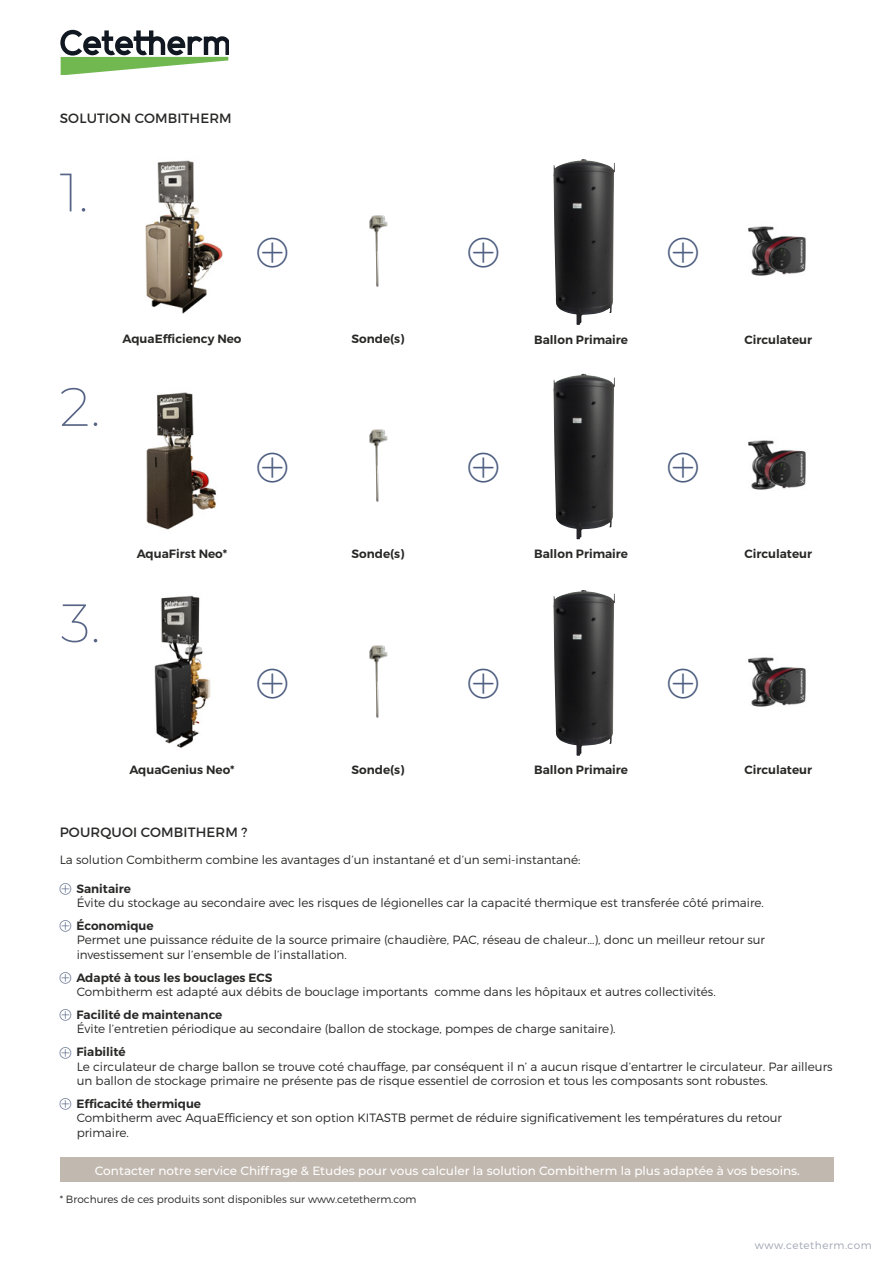
<style>
.page{position:relative;width:893px;height:1263px;background:#fff}
.page>*{position:absolute;margin:0;border:0;box-sizing:border-box;transform-origin:0 0}
.t1{font:200 54px "Montserrat";color:#566485}
.t2{font:31.5px "Linearicons";color:#4e5e80}
.t3{font:13.5px "Montserrat";letter-spacing:.01em;color:#282827}
.t4{font:300 12px/14.4px "Montserrat";color:#282827}
.t5{font:600 12px "Montserrat";color:#282827}
.t6{font:500 12px "Montserrat";color:#fff}
.t7{font:300 10.5px "Montserrat";color:#282827}
.t8{font:300 10.5px "Montserrat";letter-spacing:.05em;color:#9fa5b3}
.s1{color:#4e5e80}
.s2{font-weight:600}
</style>
<div class="page">
<svg style="left:60px;top:30px;width:168px;height:45px"></svg>
<img style="left:553px;top:590px;width:62px;height:166px">
<img style="left:553px;top:374px;width:62px;height:165px">
<img style="left:553px;top:159px;width:62px;height:166px">
<img style="left:748px;top:226px;width:58px;height:50px">
<img style="left:748px;top:440px;width:58px;height:50px">
<img style="left:748px;top:657px;width:58px;height:50px">
<img style="left:145px;top:160px;width:77px;height:153px">
<img style="left:369px;top:429px;width:19px;height:73px">
<img style="left:369px;top:645px;width:19px;height:73px">
<img style="left:146px;top:392px;width:70px;height:138px">
<img style="left:154px;top:595px;width:57px;height:153px">
<div style="left:61px;top:1158px;width:773px;height:24px;background:#c1b8af"></div>
<img style="left:369px;top:215px;width:19px;height:72px">
<p class="t3" style="left:60px;top:110px;width:173px">SOLUTION COMBITHERM</p>
<h1 class="t1" style="left:60px;top:156px;width:30px">1.</h1>
<h2 class="t2" style="left:257px;top:237px;width:33px">●◆▲●</h2>
<h2 class="t2" style="left:468px;top:237px;width:33px">●◆▲●</h2>
<h2 class="t2" style="left:668px;top:237px;width:33px">●◆▲●</h2>
<h1 class="t1" style="left:60px;top:370px;width:42px">2.</h1>
<p class="t5" style="left:123px;top:331px;width:120px">AquaEfficiency Neo</p>
<p class="t5" style="left:352px;top:332px;width:54px">Sonde(s)</p>
<p class="t5" style="left:534px;top:332px;width:95px">Ballon Primaire</p>
<p class="t5" style="left:744px;top:332px;width:69px">Circulateur</p>
<h2 class="t2" style="left:257px;top:451px;width:33px">●◆▲●</h2>
<h2 class="t2" style="left:468px;top:451px;width:33px">●◆▲●</h2>
<h2 class="t2" style="left:668px;top:451px;width:33px">●◆▲●</h2>
<h1 class="t1" style="left:61px;top:587px;width:42px">3.</h1>
<p class="t5" style="left:137px;top:546px;width:92px">AquaFirst Neo*</p>
<p class="t5" style="left:352px;top:546px;width:54px">Sonde(s)</p>
<p class="t5" style="left:534px;top:546px;width:95px">Ballon Primaire</p>
<h2 class="t2" style="left:257px;top:668px;width:33px">●◆▲●</h2>
<h2 class="t2" style="left:468px;top:668px;width:33px">●◆▲●</h2>
<h2 class="t2" style="left:668px;top:668px;width:33px">●◆▲●</h2>
<p class="t5" style="left:744px;top:546px;width:69px">Circulateur</p>
<p class="t5" style="left:129px;top:763px;width:107px">AquaGenius Neo*</p>
<p class="t5" style="left:352px;top:763px;width:54px">Sonde(s)</p>
<p class="t5" style="left:534px;top:763px;width:95px">Ballon Primaire</p>
<p class="t5" style="left:744px;top:763px;width:69px">Circulateur</p>
<p class="t3" style="left:60px;top:823px;width:189px">POURQUOI COMBITHERM ?</p>
<p class="t4" style="left:60px;top:852px;width:522px">La solution Combitherm combine les avantages d’un instantané et d’un semi-instantané:</p>
<p class="t4" style="left:77px;top:881px;width:689px;text-indent:-17px"><span class="s1">●◆▲●</span> <span class="s2">Sanitaire<br></span>Évite du stockage au secondaire avec les risques de légionelles car la capacité thermique est transferée côté primaire.</p>
<p class="t4" style="left:77px;top:918px;width:690px;text-indent:-17px"><span class="s1">●◆▲●</span> <span class="s2">Économique<br></span>Permet une puissance réduite de la source primaire (chaudière, PAC, réseau de chaleur...), donc un meilleur retour sur investissement sur l’ensemble de l’installation.</p>
<p class="t4" style="left:77px;top:970px;width:640px;text-indent:-17px"><span class="s1">●◆▲●</span> <span class="s2">Adapté à tous les bouclages ECS<br></span>Combitherm est adapté aux débits de bouclage importants comme dans les hôpitaux et autres collectivités.</p>
<p class="t4" style="left:77px;top:1007px;width:540px;text-indent:-17px"><span class="s1">●◆▲●</span> <span class="s2">Facilité de maintenance<br></span>Évite l’entretien périodique au secondaire (ballon de stockage, pompes de charge sanitaire).</p>
<p class="t4" style="left:77px;top:1044px;width:757px;text-indent:-17px"><span class="s1">●◆▲●</span> <span class="s2">Fiabilité<br></span>Le circulateur de charge ballon se trouve coté chauffage, par conséquent il n’ a aucun risque d’entartrer le circulateur. Par ailleurs un ballon de stockage primaire ne présente pas de risque essentiel de corrosion et tous les composants sont robustes.</p>
<p class="t4" style="left:77px;top:1096px;width:707px;text-indent:-17px"><span class="s1">●◆▲●</span> <span class="s2">Efficacité thermique<br></span>Combitherm avec AquaEfficiency et son option KITASTB permet de réduire significativement les températures du retour primaire.</p>
<p class="t6" style="left:95px;top:1162px;width:707px">Contacter notre service Chiffrage &amp; Etudes pour vous calculer la solution Combitherm la plus adaptée à vos besoins.</p>
<p class="t7" style="left:60px;top:1192px;width:358px">* Brochures de ces produits sont disponibles sur www.cetetherm.com</p>
<p class="t8" style="left:755px;top:1239px;width:118px">www.cetetherm.com</p>
</div>
